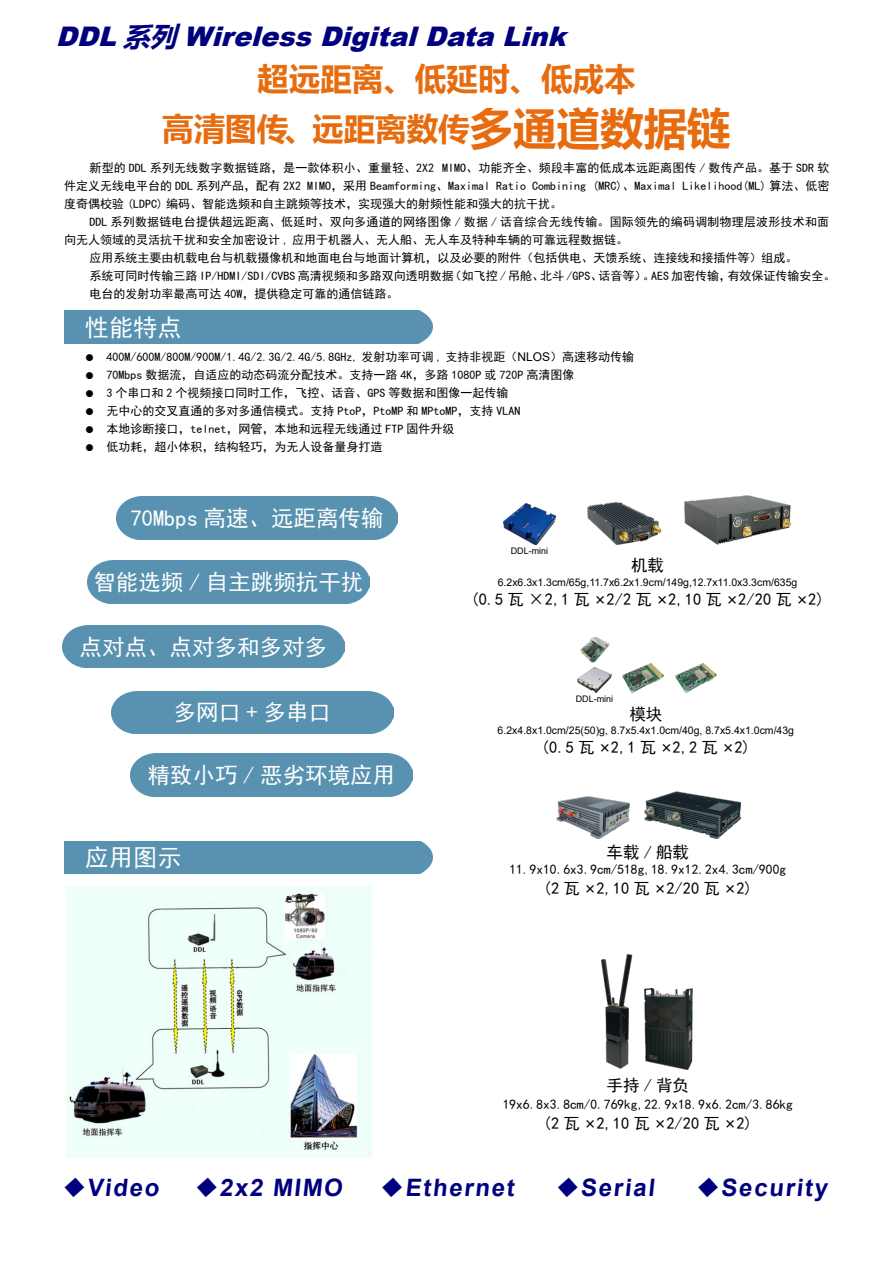
<style>
.page{position:relative;width:893px;height:1263px;background:#fff}
.page>*{position:absolute;margin:0;border:0;box-sizing:border-box;transform-origin:0 0}
.t1{font:700 31.5px/49.5px "Microsoft Ya Hei";color:#e76c0f;text-align:center}
.t2{font:italic 900 27px "Arial";color:#00007f}
.t3{font:24.15px "Sim Hei";color:#fff}
.t4{font:700 24px "Arial";color:#00007f}
.t5{font:22.5px "Sim Hei";color:#fff}
.t6{font:16.5px/33.8px "Sim Hei";color:#000;text-align:center}
.t7{font:13.5px "Sim Hei";color:#000}
.t8{font:12px/18px "Sim Hei";color:#000}
.t9{font:10.5px "Arial";color:#000}
.t10{font:9px "Arial";color:#000}
.s1{font-family:"Microsoft Ya Hei";font-weight:700}
.s2{font-size:43.5px}
.s3{font-family:"Arial"}
.s4{font-family:"Microsoft Ya Hei"}
</style>
<div class="page">
<div style="left:65px;top:311px;width:368px;height:32px;background:#5992b0"></div>
<div style="left:65px;top:841px;width:368px;height:32px;background:#5992b0"></div>
<div style="left:116px;top:497px;width:282px;height:42px;background:#5992b0"></div>
<div style="left:131px;top:754px;width:281px;height:42px;background:#5992b0"></div>
<div style="left:88px;top:561px;width:281px;height:42px;background:#5992b0"></div>
<div style="left:111px;top:691px;width:282px;height:42px;background:#5992b0"></div>
<div style="left:63px;top:625px;width:281px;height:42px;background:#5992b0"></div>
<img style="left:66px;top:886px;width:306px;height:272px">
<img style="left:644px;top:792px;width:96px;height:46px">
<img style="left:556px;top:796px;width:74px;height:42px">
<img style="left:645px;top:988px;width:48px;height:81px">
<img style="left:602px;top:954px;width:31px;height:115px">
<img style="left:685px;top:496px;width:106px;height:48px">
<img style="left:587px;top:501px;width:74px;height:43px">
<img style="left:503px;top:503px;width:53px;height:41px">
<img style="left:623px;top:663px;width:40px;height:29px">
<img style="left:676px;top:663px;width:40px;height:29px">
<img style="left:578px;top:668px;width:34px;height:24px">
<img style="left:580px;top:637px;width:30px;height:26px">
<h2 class="t2" style="left:56px;top:17px;width:521px">DDL <span class="s1">系列</span> WirelessDigitalDataLink</h2>
<h1 class="t1" style="left:162px;top:53px;width:570px">超远距离、低延时、低成本<br>高清图传、远距离数传<span class="s2">多通道数据链</span></h1>
<p class="t8" style="left:64px;top:159px;width:767px;text-align:justify;text-indent:26px">新型的 DDL 系列无线数字数据链路，是一款体积小、重量轻、2X2 MIMO、功能齐全、频段丰富的低成本远距离图传 / 数传产品。基于 SDR 软件定义无线电平台的 DDL 系列产品，配有 2X2 MIMO，采用 Beamforming、Maximal Ratio Combining (MRC)、Maximal Likelihood(ML) 算法、低密度奇偶校验 (LDPC) 编码、智能选频和自主跳频等技术，实现强大的射频性能和强大的抗干扰。</p>
<p class="t8" style="left:90px;top:213px;width:741px">DDL 系列数据链电台提供超远距离、低延时、双向多通道的网络图像 / 数据 / 话音综合无线传输。国际领先的编码调制物理层波形技术和面</p>
<p class="t8" style="left:64px;top:231px;width:565px">向无人领域的灵活抗干扰和安全加密设计 , 应用于机器人、无人船、无人车及特种车辆的可靠远程数据链。</p>
<p class="t8" style="left:90px;top:249px;width:709px">应用系统主要由机载电台与机载摄像机和地面电台与地面计算机，以及必要的附件（包括供电、天馈系统、连接线和接插件等）组成。</p>
<p class="t8" style="left:90px;top:267px;width:747px">系统可同时传输三路 IP/HDMI/SDI/CVBS 高清视频和多路双向透明数据（如飞控 / 吊舱、北斗 /GPS、话音等）。AES 加密传输，有效保证传输安全。</p>
<p class="t8" style="left:90px;top:285px;width:310px">电台的发射功率最高可达 40W，提供稳定可靠的通信链路。</p>
<h3 class="t3" style="left:85px;top:315px;width:98px">性能特点</h3>
<p class="t8" style="left:107px;top:348px;width:529px">400M/600M/800M/900M/1.4G/2.3G/2.4G/5.8GHz, 发射功率可调 , 支持非视距（<span class="s3">NLOS</span>）高速移动传输70Mbps 数据流，自适应的动态码流分配技术。支持一路 4K，多路 1080P 或 720P 高清图像<br>3 个串口和 2 个视频接口同时工作，飞控、话音、GPS 等数据和图像一起传输<br>无中心的交叉直通的多对多通信模式。支持 PtoP，PtoMP 和 MPtoMP，支持 VLAN<br>本地诊断接口，telnet，网管，本地和远程无线通过 FTP 固件升级<br>低功耗，超小体积，结构轻巧，为无人设备量身打造</p>
<h3 class="t5" style="left:130px;top:507px;width:255px">70Mbps 高速、远距离传输</h3>
<h3 class="t5" style="left:93px;top:571px;width:272px">智能选频 / 自主跳频抗干扰</h3>
<h3 class="t5" style="left:80px;top:635px;width:249px">点对点、点对多和多对多</h3>
<h3 class="t5" style="left:173px;top:701px;width:159px">多网口 + 多串口</h3>
<h3 class="t5" style="left:148px;top:764px;width:249px">精致小巧 / 恶劣环境应用</h3>
<h3 class="t3" style="left:85px;top:845px;width:98px">应用图示</h3>
<p class="t10" style="left:511px;top:544px;width:39px">DDL-mini</p>
<h3 class="t6" style="left:470px;top:548px;width:356px">机载<br>(0.5 瓦 ×2,1 瓦 <span class="s4">×</span>2/2 瓦 <span class="s4">×</span>2,10 瓦 <span class="s4">×</span>2/20 瓦 <span class="s4">×</span>2)</h3>
<p class="t9" style="left:498px;top:575px;width:301px">6.2x6.3x1.3cm/65g,11.7x6.2x1.9cm/149g,12.7x11.0x3.3cm/635g</p>
<p class="t10" style="left:576px;top:692px;width:39px">DDL-mini</p>
<h3 class="t6" style="left:541px;top:698px;width:211px;line-height:32.5px">模块<br>(0.5 瓦 <span class="s4">×</span>2,1 瓦 <span class="s4">×</span>2,2 瓦 <span class="s4">×</span>2)</h3>
<p class="t9" style="left:498px;top:723px;width:298px">6.2x4.8x1.0cm/25(50)g, 8.7x5.4x1.0cm/40g, 8.7x5.4x1.0cm/43g</p>
<h3 class="t6" style="left:607px;top:835px;width:84px">车载 / 船载</h3>
<p class="t7" style="left:509px;top:863px;width:278px">11.9x10.6x3.9cm/518g,18.9x12.2x4.3cm/900g</p>
<h3 class="t6" style="left:543px;top:871px;width:211px">(2 瓦 <span class="s4">×</span>2,10 瓦 <span class="s4">×</span>2/20 瓦 <span class="s4">×</span>2)</h3>
<h3 class="t6" style="left:607px;top:1069px;width:84px">手持 / 背负</h3>
<h3 class="t6" style="left:543px;top:1106px;width:211px">(2 瓦 <span class="s4">×</span>2,10 瓦 <span class="s4">×</span>2/20 瓦 <span class="s4">×</span>2)</h3>
<p class="t7" style="left:503px;top:1097px;width:292px">19x6.8x3.8cm/0.769kg,22.9x18.9x6.2cm/3.86kg</p>
<h3 class="t4" style="left:87px;top:1170px;width:77px">Video</h3>
<h3 class="t4" style="left:220px;top:1170px;width:128px">2x2 MIMO</h3>
<h3 class="t4" style="left:405px;top:1170px;width:114px">Ethernet</h3>
<h3 class="t4" style="left:581px;top:1170px;width:79px">Serial</h3>
<h3 class="t4" style="left:721px;top:1170px;width:112px">Security</h3>
</div>
